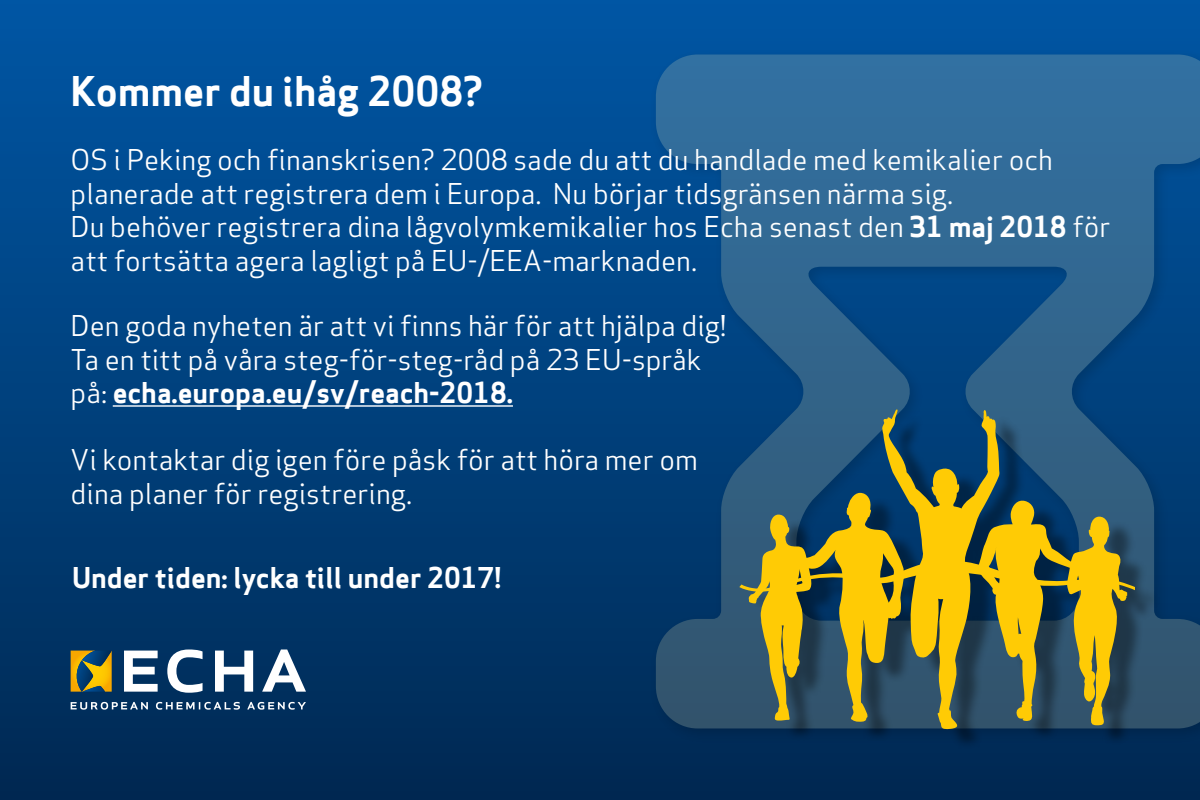
<style>
.page{position:relative;width:1200px;height:800px;background:#fff}
.page>*{position:absolute;margin:0;border:0;box-sizing:border-box;transform-origin:0 0}
.t1{font:700 40px "Apex Sans";color:#fff}
.t2{font:28px/33.6px "Apex Sans";color:#fff}
.t3{font:700 28px "Apex Sans";color:#fff}
.s1{font-weight:700}
</style>
<div class="page">
<div style="left:0;top:0;width:1200px;height:800px;background:linear-gradient(to bottom,#0057a5,#002953)"></div>
<svg style="left:71px;top:702px;width:235px;height:8px;background:#517090"></svg>
<svg style="left:124px;top:650px;width:182px;height:43px"></svg>
<svg style="left:71px;top:651px;width:41px;height:41px;background:#918431"></svg>
<hr style="left:113px;top:405px;width:400px;height:2px;background:#fff">
<div style="left:649px;top:47px;width:551px;height:697px;background:#000;opacity:.75"></div>
<svg style="left:656px;top:54px;width:544px;height:674px;background:#1f5a8b"></svg>
<div style="left:750px;top:413px;width:410px;height:336px;background:#000;opacity:.38"></div>
<svg style="left:739px;top:409px;width:396px;height:321px;background:#66724a"></svg>
<h1 class="t1" style="left:71px;top:65px;width:414px">Kommer du ihåg 2008?</h1>
<p class="t2" style="left:71px;top:140px;width:1041px">OS i Peking och finanskrisen? 2008 sade du att du handlade med kemikalier och planerade att registrera dem i Europa. Nu börjar tidsgränsen närma sig.<br>Du behöver registrera dina lågvolymkemikalier hos Echa senast den <span class="s1">31 maj 2018</span> för att fortsätta agera lagligt på EU-/EEA-marknaden.</p>
<p class="t2" style="left:71px;top:306px;width:657px">Den goda nyheten är att vi finns här för att hjälpa dig!<br>Ta en titt på våra steg-för-steg-råd på 23 EU-språk på: <span class="s1">echa.europa.eu/sv/reach-2018.</span></p>
<p class="t2" style="left:71px;top:441px;width:629px">Vi kontaktar dig igen före påsk för att höra mer om dina planer för registrering.</p>
<p class="t3" style="left:72px;top:560px;width:431px">Under tiden: lycka till under 2017!</p>
</div>
